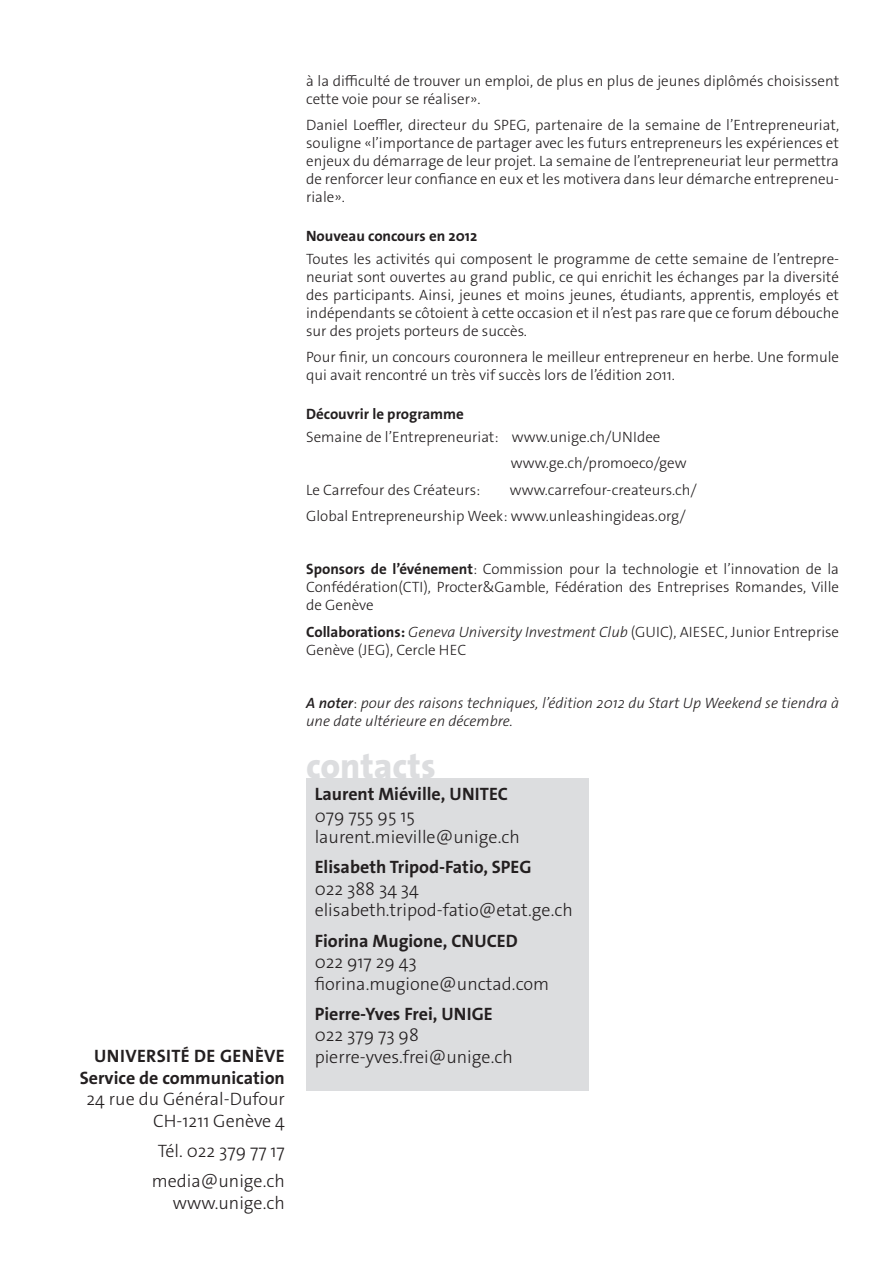
<style>
.page{position:relative;width:893px;height:1263px;background:#fff}
.page>*{position:absolute;margin:0;border:0;box-sizing:border-box;transform-origin:0 0}
.t1{font:800 35.7px "The Sans Os F";color:#dcdddf}
.t2{font:300 18px/21.6px "The Sans Os F";color:#231f20}
.t3{font:700 18px/21.6px "The Sans Os F";color:#231f20;text-align:right}
.t4{font:300 15px/18px "The Sans Os F";color:#231f20}
.t5{font:italic 300 15px/18px "The Sans Os F";color:#231f20}
.t6{font:700 15px "The Sans Os F";color:#231f20}
.s1{font-weight:700}
.s2{font-style:italic}
.s3{font-weight:600}
.s4{font-style:normal}
</style>
<div class="page">
<div style="left:306px;top:778px;width:282px;height:313px;background:#dcdddf"></div>
<p class="t3" style="left:80px;top:1045px;width:207px">Université de Gen ève<br>Service de communication</p>
<p class="t2" style="left:87px;top:1089px;width:200px;text-align:right">24 rue du Général-Dufour<br>CH-1211 Genève 4</p>
<p class="t2" style="left:152px;top:1136px;width:135px;line-height:30.2px;text-align:center">Tél. 022 379 77 17 media@unige.ch</p>
<p class="t2" style="left:173px;top:1192px;width:114px">www.unige.ch</p>
<p class="t4" style="left:306px;top:72px;width:534px">à la difficulté de trouver un emploi, de plus en plus de jeunes diplômés choisissent cette voie pour se réaliser».</p>
<p class="t4" style="left:306px;top:116px;width:534px;text-align:justify">Daniel Loeffler, directeur du SPEG, partenaire de la semaine de l’Entrepreneuriat, souligne «l’importance de partager avec les futurs entrepreneurs les expériences et enjeux du démarrage de leur projet. La semaine de l’entrepreneuriat leur permettra de renforcer leur confiance en eux et les motivera dans leur démarche entrepreneu&shy;riale».</p>
<p class="t6" style="left:306px;top:227px;width:173px">Nouveau concours en 2012</p>
<p class="t4" style="left:306px;top:250px;width:534px;text-align:justify">Toutes les activités qui composent le programme de cette semaine de l’entrepre&shy;neuriat sont ouvertes au grand public, ce qui enrichit les échanges par la diversité des participants. Ainsi, jeunes et moins jeunes, étudiants, apprentis, employés et indépendants se côtoient à cette occasion et il n’est pas rare que ce forum débouche sur des projets porteurs de succès.</p>
<p class="t4" style="left:306px;top:348px;width:534px">Pour finir, un concours couronnera le meilleur entrepreneur en herbe. Une formule qui avait rencontré un très vif succès lors de l’édition 2011.</p>
<p class="t6" style="left:306px;top:405px;width:159px">Découvrir le programme</p>
<p class="t4" style="left:306px;top:428px;width:356px">Semaine de l’Entrepreneuriat: www.unige.ch/UNIdee</p>
<p class="t4" style="left:511px;top:454px;width:177px">www.ge.ch/promoeco/gew</p>
<p class="t4" style="left:306px;top:481px;width:176px">Le Carrefour des Créateurs:</p>
<p class="t4" style="left:306px;top:476px;width:392px;line-height:26.5px;text-indent:204px">www.carrefour-createurs.ch/<br>Global Entrepreneurship Week: www.unleashingideas.org/</p>
<p class="t4" style="left:306px;top:560px;width:534px;text-align:justify"><span class="s1">Sponsors de l’événement</span>: Commission pour la technologie et l’innovation de la Confédération(CTI), Procter&amp;Gamble, Fédération des Entreprises Romandes, Ville de Genève</p>
<p class="t4" style="left:306px;top:623px;width:534px"><span class="s1">Collaborations:</span> <span class="s2">Geneva University Investment Club</span> (GUIC), AIESEC, Junior Entreprise<br>Genève (JEG), Cercle HEC</p>
<p class="t5" style="left:306px;top:694px;width:534px"><span class="s3">A noter</span><span class="s4">:</span> pour des raisons techniques, l’édition 2012 du Start Up Weekend se tiendra à une date ultérieure en décembre.</p>
<h1 class="t1" style="left:306px;top:743px;width:131px">contacts</h1>
<p class="t3" style="left:315px;top:783px;width:195px">Laurent Miéville, UNITEC</p>
<p class="t2" style="left:315px;top:805px;width:207px">079 755 95 15 laurent.mieville@unige.ch</p>
<p class="t3" style="left:315px;top:856px;width:218px">Elisabeth Tripod-Fatio, SPEG</p>
<p class="t2" style="left:315px;top:878px;width:260px">022 388 34 34 elisabeth.tripod-fatio@etat.ge.ch</p>
<p class="t3" style="left:315px;top:930px;width:205px">Fiorina Mugione, CNUCED</p>
<p class="t2" style="left:315px;top:951px;width:236px">022 917 29 43 fiorina.mugione@unctad.com</p>
<p class="t3" style="left:315px;top:1003px;width:180px">Pierre-Yves Frei, UNIGE</p>
<p class="t2" style="left:315px;top:1025px;width:200px">022 379 73 98 pierre-yves.frei@unige.ch</p>
</div>
